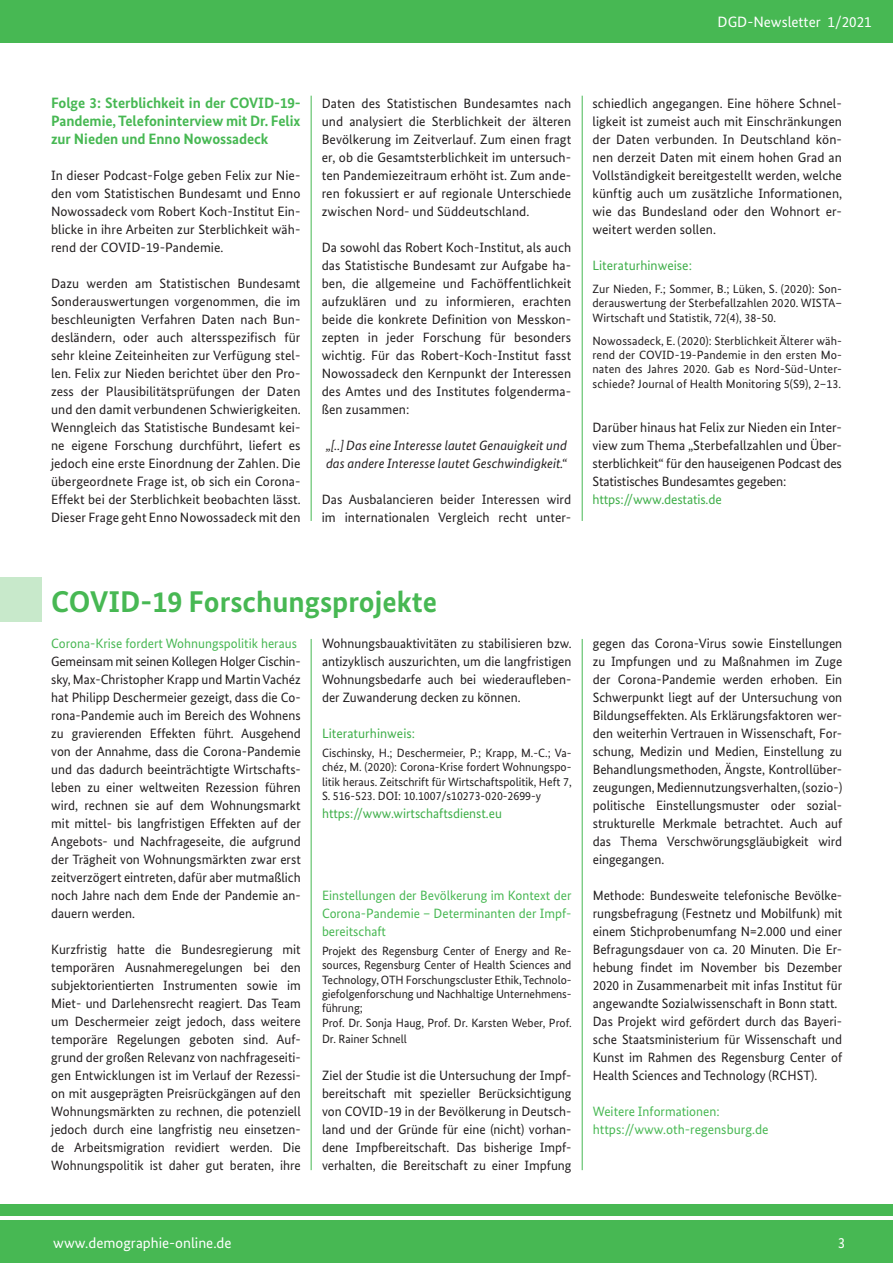
<style>
.page{position:relative;width:893px;height:1263px;background:#fff}
.page>*{position:absolute;margin:0;border:0;box-sizing:border-box;transform-origin:0 0}
.t1{font:700 30px "Bundes Sans";color:#47b853}
.t2{font:700 15px/18px "Bundes Sans";letter-spacing:-.005em;color:#47b853;text-align:justify}
.t3{font:15px "Bundes Sans";color:#fff}
.t4{font:13.5px/18px "Bundes Sans";color:#231f20;text-align:justify}
.t5{font:13.5px/18px "Bundes Sans";color:#49b854;text-align:justify}
.t6{font:13.5px "Bundes Sans";color:#3fae49}
.t7{font:italic 13.5px/18px "Bundes Sans";letter-spacing:.005em;color:#231f20}
.t8{font:12px/14.4px "Bundes Sans";letter-spacing:-.005em;color:#231f20;text-align:justify}
.s1{color:#40ae49}
</style>
<div class="page">
<div style="left:0;top:0;width:893px;height:43px;background:#47b853"></div>
<div style="left:0;top:1220px;width:893px;height:43px;background:#47b853"></div>
<div style="left:0;top:1204px;width:893px;height:12px;background:#47b853"></div>
<hr style="left:311px;top:96px;width:1px;height:425px;background:#47b853">
<hr style="left:311px;top:639px;width:1px;height:531px;background:#47b853">
<hr style="left:582px;top:96px;width:1px;height:425px;background:#47b853">
<hr style="left:582px;top:639px;width:1px;height:531px;background:#47b853">
<div style="left:0;top:578px;width:41px;height:44px;background:#c8e9cb"></div>
<p class="t3" style="left:718px;top:12px;width:156px">DGD-Newsletter 1/2021</p>
<p class="t2" style="left:51px;top:94px;width:251px">Folge 3: Sterblichkeit in der COVID-19- Pandemie, Telefoninterview mit Dr. Felix zur Nieden und Enno Nowossadeck</p>
<p class="t4" style="left:51px;top:166px;width:251px">In dieser Podcast-Folge geben Felix zur Nie&shy;den vom Statistischen Bundesamt und Enno Nowossadeck vom Robert Koch-Institut Ein&shy;blicke in ihre Arbeiten zur Sterblichkeit wäh&shy;rend der COVID-19-Pandemie.</p>
<p class="t4" style="left:51px;top:274px;width:251px">Dazu werden am Statistischen Bundesamt Sonderauswertungen vorgenommen, die im beschleunigten Verfahren Daten nach Bun&shy;desländern, oder auch altersspezifisch für sehr kleine Zeiteinheiten zur Verfügung stel&shy;len. Felix zur Nieden berichtet über den Pro&shy;zess der Plausibilitätsprüfungen der Daten und den damit verbundenen Schwierigkeiten.<br>Wenngleich das Statistische Bundesamt kei&shy;ne eigene Forschung durchführt, liefert es jedoch eine erste Einordnung der Zahlen. Die übergeordnete Frage ist, ob sich ein Corona-Effekt bei der Sterblichkeit beobachten lässt.<br>Dieser Frage geht Enno Nowossadeck mit den</p>
<p class="t4" style="left:322px;top:94px;width:251px">Daten des Statistischen Bundesamtes nach und analysiert die Sterblichkeit der älteren Bevölkerung im Zeitverlauf. Zum einen fragt er, ob die Gesamtsterblichkeit im untersuch&shy;ten Pandemiezeitraum erhöht ist. Zum ande&shy;ren fokussiert er auf regionale Unterschiede zwischen Nord- und Süddeutschland.</p>
<p class="t4" style="left:322px;top:238px;width:251px">Da sowohl das Robert Koch-Institut, als auch das Statistische Bundesamt zur Aufgabe ha&shy;ben, die allgemeine und Fachöffentlichkeit aufzuklären und zu informieren, erachten beide die konkrete Definition von Messkon&shy;zepten in jeder Forschung für besonders wichtig. Für das Robert-Koch-Institut fasst Nowossadeck den Kernpunkt der Interessen des Amtes und des Institutes folgenderma&shy;ßen zusammen:</p>
<p class="t7" style="left:326px;top:436px;width:243px">„[..] Das eine Interesse lautet Genauigkeit und das andere Interesse lautet Geschwindigkeit.“</p>
<p class="t4" style="left:322px;top:490px;width:251px">Das Ausbalancieren beider Interessen wird im internationalen Vergleich recht unter-</p>
<p class="t4" style="left:592px;top:94px;width:251px">schiedlich angegangen. Eine höhere Schnel&shy;ligkeit ist zumeist auch mit Einschränkungen der Daten verbunden. In Deutschland kön&shy;nen derzeit Daten mit einem hohen Grad an Vollständigkeit bereitgestellt werden, welche künftig auch um zusätzliche Informationen, wie das Bundesland oder den Wohnort er&shy;weitert werden sollen.</p>
<p class="t6" style="left:592px;top:257px;width:101px">Literaturhinweise:</p>
<p class="t8" style="left:592px;top:281px;width:251px">Zur Nieden, F.; Sommer, B.; Lüken, S. (2020): Son&shy;derauswertung der Sterbefallzahlen 2020. WISTA– Wirtschaft und Statistik, 72(4), 38-50.</p>
<p class="t8" style="left:592px;top:333px;width:251px">Nowossadeck, E. (2020): Sterblichkeit Älterer wäh&shy;rend der COVID-19-Pandemie in den ersten Mo&shy;naten des Jahres 2020. Gab es Nord-Süd-Unter&shy;schiede? Journal of Health Monitoring 5(S9), 2–13.</p>
<p class="t4" style="left:592px;top:418px;width:251px">Darüber hinaus hat Felix zur Nieden ein Inter&shy;view zum Thema „Sterbefallzahlen und Über&shy;sterblichkeit“ für den hauseigenen Podcast des Statistisches Bundesamtes gegeben:</p>
<p class="t6" style="left:592px;top:491px;width:131px">https://www.destatis.de</p>
<h1 class="t1" style="left:51px;top:583px;width:387px">COVID-19 Forschungsprojekte</h1>
<p class="t5" style="left:51px;top:634px;width:247px">Corona-Krise fordert Wohnungspolitik heraus</p>
<p class="t4" style="left:51px;top:652px;width:251px">Gemeinsam mit seinen Kollegen Holger Cischin&shy;sky, Max-Christopher Krapp und Martin Vachéz hat Philipp Deschermeier gezeigt, dass die Co&shy;rona-Pandemie auch im Bereich des Wohnens zu gravierenden Effekten führt. Ausgehend von der Annahme, dass die Corona-Pandemie und das dadurch beeinträchtigte Wirtschafts&shy;leben zu einer weltweiten Rezession führen wird, rechnen sie auf dem Wohnungsmarkt mit mittel- bis langfristigen Effekten auf der Angebots- und Nachfrageseite, die aufgrund der Trägheit von Wohnungsmärkten zwar erst zeitverzögert eintreten, dafür aber mutmaßlich noch Jahre nach dem Ende der Pandemie an&shy;dauern werden.</p>
<p class="t4" style="left:51px;top:940px;width:251px">Kurzfristig hatte die Bundesregierung mit temporären Ausnahmeregelungen bei den subjektorientierten Instrumenten sowie im Miet- und Darlehensrecht reagiert. Das Team um Deschermeier zeigt jedoch, dass weitere temporäre Regelungen geboten sind. Auf&shy;grund der großen Relevanz von nachfrageseiti&shy;gen Entwicklungen ist im Verlauf der Rezessi&shy;on mit ausgeprägten Preisrückgängen auf den Wohnungsmärkten zu rechnen, die potenziell jedoch durch eine langfristig neu einsetzen&shy;de Arbeitsmigration revidiert werden. Die Wohnungspolitik ist daher gut beraten, ihre</p>
<p class="t4" style="left:322px;top:634px;width:251px">Wohnungsbauaktivitäten zu stabilisieren bzw. antizyklisch auszurichten, um die langfristigen Wohnungsbedarfe auch bei wiederaufleben&shy;der Zuwanderung decken zu können.</p>
<p class="t6" style="left:322px;top:725px;width:95px">Literaturhinweis<span class="s1">:</span></p>
<p class="t8" style="left:322px;top:745px;width:251px">Cischinsky, H.; Deschermeier, P.; Krapp, M.-C.; Va&shy;chéz, M. (2020): Corona-Krise fordert Wohnungspo&shy;litik heraus. Zeitschrift für Wirtschaftspolitik, Heft 7, S. 516-523. DOI: 10.1007/s10273-020-2699-y</p>
<p class="t6" style="left:322px;top:805px;width:181px">https://www.wirtschaftsdienst.eu</p>
<p class="t5" style="left:322px;top:886px;width:251px">Einstellungen der Bevölkerung im Kontext der Corona-Pandemie – Determinanten der Impf&shy;bereitschaft</p>
<p class="t8" style="left:322px;top:943px;width:251px;text-align:left">Projekt des Regensburg Center of Energy and Re&shy;sources, Regensburg Center of Health Sciences and Technology, OTH Forschungscluster Ethik, Technolo&shy;giefolgenforschung und Nachhaltige Unternehmens&shy;führung;<br>Prof. Dr. Sonja Haug, Prof. Dr. Karsten Weber, Prof.</p>
<p class="t8" style="left:322px;top:1031px;width:86px">Dr. Rainer Schnell</p>
<p class="t4" style="left:322px;top:1066px;width:251px">Ziel der Studie ist die Untersuchung der Impf&shy;bereitschaft mit spezieller Berücksichtigung von COVID-19 in der Bevölkerung in Deutsch&shy;land und der Gründe für eine (nicht) vorhan&shy;dene Impfbereitschaft. Das bisherige Impf&shy;verhalten, die Bereitschaft zu einer Impfung</p>
<p class="t4" style="left:593px;top:634px;width:251px">gegen das Corona-Virus sowie Einstellungen zu Impfungen und zu Maßnahmen im Zuge der Corona-Pandemie werden erhoben. Ein Schwerpunkt liegt auf der Untersuchung von Bildungseffekten. Als Erklärungsfaktoren wer&shy;den weiterhin Vertrauen in Wissenschaft, For&shy;schung, Medizin und Medien, Einstellung zu Behandlungsmethoden, Ängste, Kontrollüber&shy;zeugungen, Mediennutzungsverhalten, (sozio-) politische Einstellungsmuster oder sozial&shy;strukturelle Merkmale betrachtet. Auch auf das Thema Verschwörungsgläubigkeit wird eingegangen.</p>
<p class="t4" style="left:593px;top:886px;width:251px;text-align:left">Methode: Bundesweite telefonische Bevölke&shy;rungsbefragung (Festnetz und Mobilfunk) mit einem Stichprobenumfang N=2.000 und einer Befragungsdauer von ca. 20 Minuten. Die Er&shy;hebung findet im November bis Dezember 2020 in Zusammenarbeit mit infas Institut für angewandte Sozialwissenschaft in Bonn statt.<br>Das Projekt wird gefördert durch das Bayeri&shy;sche Staatsministerium für Wissenschaft und Kunst im Rahmen des Regensburg Center of Health Sciences and Technology (RCHST).</p>
<p class="t5" style="left:593px;top:1102px;width:177px">Weitere Informationen: https://www.oth-regensburg.de</p>
<p class="t3" style="left:53px;top:1233px;width:180px">www.demographie-online.de</p>
<p class="t3" style="left:838px;top:1233px;width:9px">3</p>
</div>
